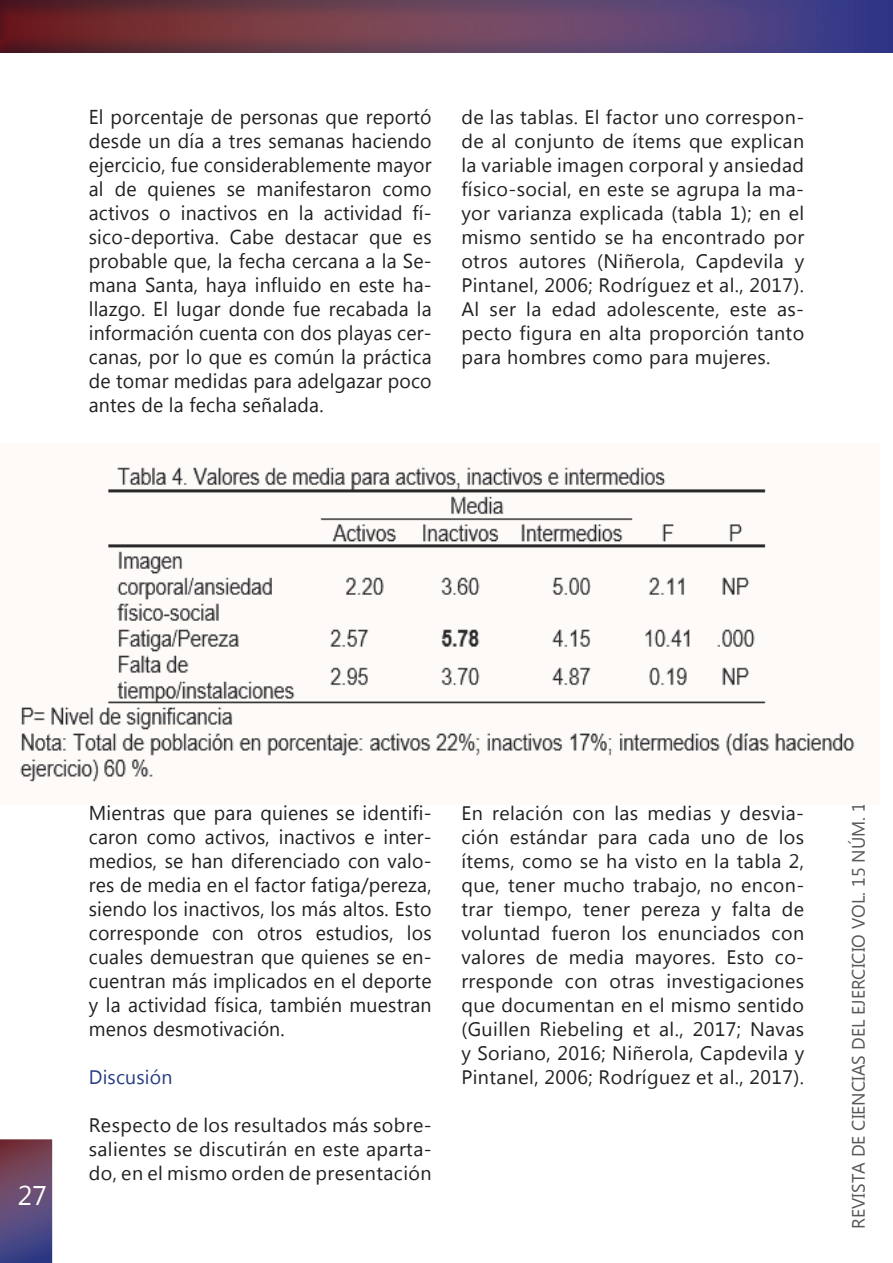
<style>
.page{position:relative;width:893px;height:1263px;background:#fff}
.page>*{position:absolute;margin:0;border:0;box-sizing:border-box;transform-origin:0 0}
.t1{font:27px "Myanmar Text";color:#fff}
.t2{font:20.1px/24px "Myanmar Text";letter-spacing:.01em;color:#231f20;text-align:justify}
.t3{font:19.5px/24px "Myanmar Text";letter-spacing:.02em;color:#231f20;text-align:justify}
.t4{font:19.5px "Myanmar Text";letter-spacing:.01em;color:#263c84}
.t5{font:18px "Myanmar Text";color:#57585a}
</style>
<div class="page">
<hr style="left:52px;top:1139px;width:1px;height:124px;background:#e2dde7">
<img style="left:0;top:1139px;width:52px;height:124px">
<img style="left:0;top:0;width:893px;height:53px">
<img style="left:20px;top:467px;width:835px;height:315px">
<p class="t2" style="left:89px;top:105px;width:344px">El porcentaje de personas que reportó desde un día a tres semanas haciendo ejercicio, fue considerablemente mayor al de quienes se manifestaron como activos o inactivos en la actividad fí&shy;sico-deportiva. Cabe destacar que es probable que, la fecha cercana a la Se&shy;mana Santa, haya influido en este ha&shy;llazgo. El lugar donde fue recabada la información cuenta con dos playas cer&shy;canas, por lo que es común la práctica de tomar medidas para adelgazar poco antes de la fecha señalada.</p>
<p class="t3" style="left:461px;top:105px;width:344px">de las tablas. El factor uno correspon&shy;de al conjunto de ítems que explican la variable imagen corporal y ansiedad físico-social, en este se agrupa la ma&shy;yor varianza explicada (tabla 1); en el mismo sentido se ha encontrado por otros autores (Niñerola, Capdevila y Pintanel, 2006; Rodríguez et al., 2017).<br>Al ser la edad adolescente, este as&shy;pecto figura en alta proporción tanto para hombres como para mujeres.</p>
<h1 class="t1" style="left:18px;top:1179px;width:31px">27</h1>
<p class="t2" style="left:89px;top:801px;width:344px">Mientras que para quienes se identifi&shy;caron como activos, inactivos e inter&shy;medios, se han diferenciado con valo&shy;res de media en el factor fatiga/pereza, siendo los inactivos, los más altos. Esto corresponde con otros estudios, los cuales demuestran que quienes se en&shy;cuentran más implicados en el deporte y la actividad física, también muestran menos desmotivación.</p>
<p class="t4" style="left:89px;top:1065px;width:85px">Discusión</p>
<p class="t3" style="left:89px;top:1113px;width:344px">Respecto de los resultados más sobre&shy;salientes se discutirán en este aparta&shy;do, en el mismo orden de presentación</p>
<p class="t3" style="left:461px;top:801px;width:344px">En relación con las medias y desvia&shy;ción estándar para cada uno de los ítems, como se ha visto en la tabla 2, que, tener mucho trabajo, no encon&shy;trar tiempo, tener pereza y falta de voluntad fueron los enunciados con valores de media mayores. Esto co&shy;rresponde con otras investigaciones que documentan en el mismo sentido (Guillen Riebeling et al., 2017; Navas y Soriano, 2016; Niñerola, Capdevila y Pintanel, 2006; Rodríguez et al., 2017).</p>
<p class="t5" style="left:848px;top:1229px;width:428px;rotate:-90deg">REVISTA DE CIENCIAS DEL EJERCICIO VOL. 15 NÚM. 1</p>
</div>
